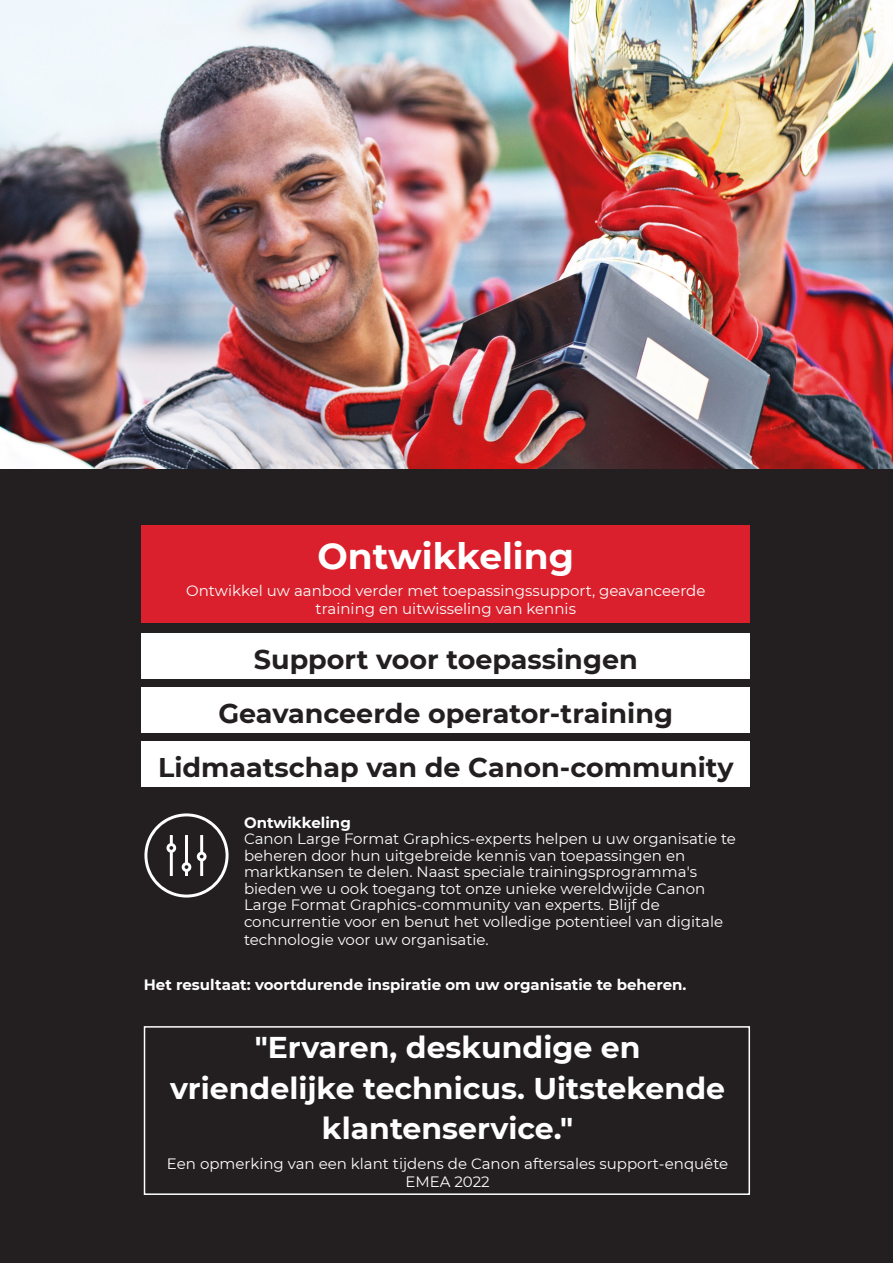
<style>
.page{position:relative;width:893px;height:1263px;background:#231f20}
.page>*{position:absolute;margin:0;border:0;box-sizing:border-box;transform-origin:0 0}
.Sub_Title{font:700 36px "Montserrat";color:#fff}
.pull_quote{font:700 30px/40.5px "Montserrat";color:#fff;text-align:center}
.Sub_Title-2{font:700 27px "Montserrat";color:#231f20}
.Body_tekst{font:15px/16.5px "Montserrat";color:#fff;text-align:center}
.Body_tekst-2{font:700 15px "Montserrat";color:#fff}
.s1{font-weight:700}
</style>
<div class="page">
<img style="left:0;top:0;width:893px;height:468px">
<div style="left:144px;top:1026px;width:606px;height:169px;border:2px solid #fff"></div>
<div style="left:142px;top:525px;width:608px;height:98px;background:#da202d"></div>
<div style="left:142px;top:633px;width:608px;height:45px;background:#fff"></div>
<div style="left:142px;top:687px;width:608px;height:45px;background:#fff"></div>
<div style="left:142px;top:741px;width:608px;height:45px;background:#fff"></div>
<svg style="left:144px;top:813px;width:85px;height:84px"></svg>
<p class="Sub_Title" style="left:318px;top:531px;width:258px">Ontwikkeling</p>
<p class="Body_tekst" style="left:186px;top:581px;width:521px;line-height:18px">Ontwikkel uw aanbod verder met toepassingssupport, geavanceerde training en uitwisseling van kennis</p>
<p class="Sub_Title-2" style="left:254px;top:640px;width:385px">Support voor toepassingen</p>
<p class="Sub_Title-2" style="left:218px;top:694px;width:456px">Geavanceerde operator-training</p>
<p class="Sub_Title-2" style="left:158px;top:748px;width:577px">Lidmaatschap van de Canon-community</p>
<p class="Body_tekst" style="left:244px;top:814px;width:493px;text-align:left"><span class="s1">Ontwikkeling<br></span>Canon Large Format Graphics-experts helpen u uw organisatie te beheren door hun uitgebreide kennis van toepassingen en marktkansen te delen. Naast speciale trainingsprogramma's bieden we u ook toegang tot onze unieke wereldwijde Canon Large Format Graphics-community van experts. Blijf de concurrentie voor en benut het volledige potentieel van digitale</p>
<p class="Body_tekst" style="left:244px;top:931px;width:246px">technologie voor uw organisatie.</p>
<p class="Body_tekst-2" style="left:144px;top:974px;width:544px">Het resultaat: voortdurende inspiratie om uw organisatie te beheren.</p>
<p class="pull_quote" style="left:170px;top:1026px;width:557px">"Ervaren, deskundige en vriendelijke technicus. Uitstekende klantenservice."</p>
<p class="Body_tekst" style="left:167px;top:1154px;width:563px;line-height:18px">Een opmerking van een klant tijdens de Canon aftersales support-enquête<br>EMEA 2022</p>
</div>
